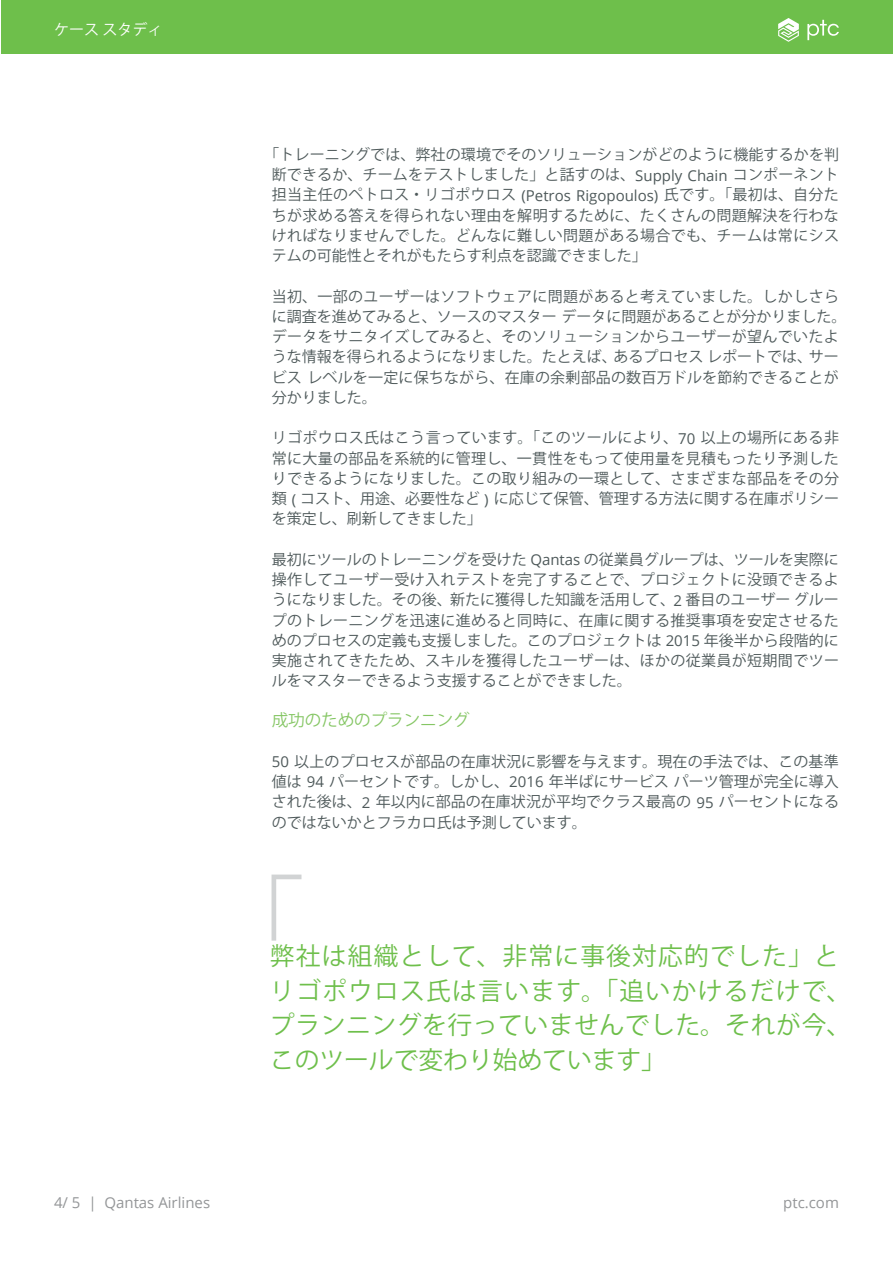
<style>
.page{position:relative;width:893px;height:1263px;background:#fff}
.page>*{position:absolute;margin:0;border:0;box-sizing:border-box;transform-origin:0 0}
.t1{font:90px "Koz Go Pro";color:#d1d3d4}
.t2{font:24.75px/34.5px "Koz Go Pro";letter-spacing:.05em;color:#6ebf4b}
.t3{font:16.5px "Koz Go Pro";color:#85c664}
.t4{font:15px/20.2px "Koz Go Pro";color:#4e595a;text-align:justify}
.t5{font:15px "Open Sans";color:#949698}
.t6{font:15px "Koz Go Pro";color:#fff}
.s1{font-family:"Open Sans"}
</style>
<div class="page">
<div style="left:1px;top:1px;width:891px;height:53px;background:#6ebf4b"></div>
<svg style="left:778px;top:18px;width:21px;height:24px"></svg>
<svg style="left:807px;top:20px;width:32px;height:20px"></svg>
<p class="t6" style="left:54px;top:20px;width:110px">ケーススタディ</p>
<p class="t4" style="left:272px;top:145px;width:569px;text-indent:-7px">「トレーニングでは、弊社の環境でそのソリューションがどのように機能するかを判断できるか、チームをテストしました」と話すのは、<span class="s1">Supply Chain</span> コンポーネント担当主任のペトロス・リゴポウロス <span class="s1">(Petros Rigopoulos)</span> 氏です。「最初は、自分たちが求める答えを得られない理由を解明するために、たくさんの問題解決を行わなければなりませんでした。どんなに難しい問題がある場合でも、チームは常にシステムの可能性とそれがもたらす利点を認識できました」</p>
<p class="t4" style="left:272px;top:286px;width:576px;text-align:left">当初、一部のユーザーはソフトウェアに問題があると考えていました。しかしさらに調査を進めてみると、ソースのマスターデータに問題があることが分かりました。データをサニタイズしてみると、そのソリューションからユーザーが望んでいたような情報を得られるようになりました。たとえば、あるプロセスレポートでは、サービスレベルを一定に保ちながら、在庫の余剰部品の数百万ドルを節約できることが分かりました。</p>
<p class="t4" style="left:272px;top:428px;width:569px">リゴポウロス氏はこう言っています。「このツールにより、<span class="s1">70</span> 以上の場所にある非常に大量の部品を系統的に管理し、一貫性をもって使用量を見積もったり予測したりできるようになりました。この取り組みの一環として、さまざまな部品をその分類 <span class="s1">(</span> コスト、用途、必要性など <span class="s1">)</span> に応じて保管、管理する方法に関する在庫ポリシーを策定し、刷新してきました」</p>
<p class="t4" style="left:272px;top:550px;width:569px">最初にツールのトレーニングを受けた <span class="s1">Qantas</span> の従業員グループは、ツールを実際に操作してユーザー受け入れテストを完了することで、プロジェクトに没頭できるようになりました。その後、新たに獲得した知識を活用して、<span class="s1">2</span> 番目のユーザーグループのトレーニングを迅速に進めると同時に、在庫に関する推奨事項を安定させるためのプロセスの定義も支援しました。このプロジェクトは <span class="s1">2015</span> 年後半から段階的に実施されてきたため、スキルを獲得したユーザーは、ほかの従業員が短期間でツールをマスターできるよう支援することができました。</p>
<p class="t3" style="left:272px;top:709px;width:199px">成功のためのプランニング</p>
<p class="t4" style="left:272px;top:751px;width:569px"><span class="s1">50</span> 以上のプロセスが部品の在庫状況に影響を与えます。現在の手法では、この基準値は <span class="s1">94</span> パーセントです。しかし、<span class="s1">2016</span> 年半ばにサービスパーツ管理が完全に導入された後は、<span class="s1">2</span> 年以内に部品の在庫状況が平均でクラス最高の <span class="s1">95</span> パーセントになるのではないかとフラカロ氏は予測しています。</p>
<h1 class="t1" style="left:214px;top:860px;width:91px">「</h1>
<h2 class="t2" style="left:270px;top:939px;width:583px">弊社は組織として、非常に事後対応的でした」とリゴポウロス氏は言います。「追いかけるだけで、プランニングを行っていませんでした。それが今、このツールで変わり始めています」</h2>
<p class="t5" style="left:54px;top:1192px;width:158px">4/ 5 | Qantas Airlines</p>
<p class="t5" style="left:783px;top:1192px;width:57px">ptc.com</p>
</div>
